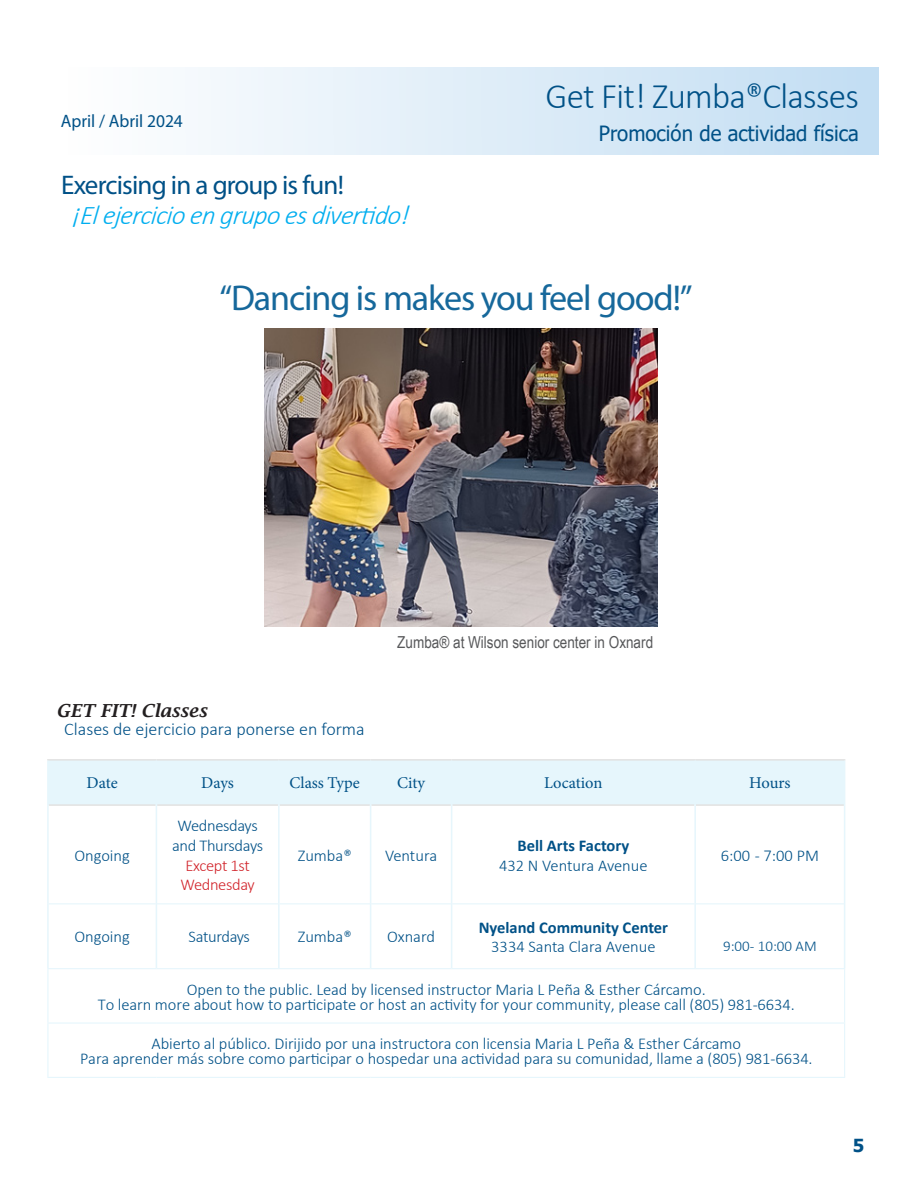
<style>
.page{position:relative;width:918px;height:1188px;background:#fff}
.page>*{position:absolute;margin:0;border:0;box-sizing:border-box;transform-origin:0 0}
.t1{font:36px "Myriad Pro";letter-spacing:-.03em;color:#16689b}
.t2{font:300 36px "Calibri";letter-spacing:-.02em;color:#005187}
.t3{font:italic 300 27px "Calibri";color:#00aeef}
.t4{font:27px "Myriad Pro";letter-spacing:-.03em;color:#005187}
.t5{font:21px "Tahoma";color:#005187}
.t6{font:300 18px "Calibri";color:#005187}
.t7{font:18px "Myriad Pro";color:#005187}
.t8{font:italic 600 18px "Lucida Bright";color:#231f20}
.t9{font:700 18px "Tahoma";color:#005187}
.t10{font:300 16.5px/19.8px "Calibri";letter-spacing:-.005em;color:#005187;text-align:center}
.t11{font:700 16.5px "Calibri";color:#005187}
.t12{font:16.5px "Minion Pro";color:#005187}
.t13{font:16.5px "Arial Narrow";color:#57585a}
.t14{font:300 16.5px/19.8px "Calibri";letter-spacing:-.02em;color:#d1232a;text-align:center}
.t15{font:300 16.5px "Calibri";letter-spacing:-.025em;color:#005187}
.t16{font:300 15px "Calibri";color:#005187}
</style>
<div class="page">
<div style="left:68px;top:68px;width:810px;height:87px;background:linear-gradient(to right,#fefefe,#c2ddf2)"></div>
<div style="left:49px;top:761px;width:795px;height:43px;background:#e6f6fc"></div>
<hr style="left:47px;top:759px;width:109px;height:2px;background:#e2e2e1">
<hr style="left:156px;top:759px;width:123px;height:2px;background:#e2e2e1">
<hr style="left:279px;top:759px;width:92px;height:2px;background:#e2e2e1">
<hr style="left:371px;top:759px;width:81px;height:2px;background:#e2e2e1">
<hr style="left:452px;top:759px;width:243px;height:2px;background:#e2e2e1">
<hr style="left:695px;top:759px;width:150px;height:2px;background:#e2e2e1">
<hr style="left:49px;top:804px;width:107px;height:2px;background:#e2e2e1">
<hr style="left:157px;top:804px;width:121px;height:2px;background:#e2e2e1">
<hr style="left:280px;top:804px;width:90px;height:2px;background:#e2e2e1">
<hr style="left:371px;top:804px;width:80px;height:2px;background:#e2e2e1">
<hr style="left:452px;top:804px;width:242px;height:2px;background:#e2e2e1">
<hr style="left:696px;top:804px;width:148px;height:2px;background:#e2e2e1">
<hr style="left:49px;top:903px;width:107px;height:1px;background:#e6f6fc">
<hr style="left:157px;top:903px;width:121px;height:1px;background:#e6f6fc">
<hr style="left:280px;top:903px;width:90px;height:1px;background:#e6f6fc">
<hr style="left:371px;top:903px;width:80px;height:1px;background:#e6f6fc">
<hr style="left:452px;top:903px;width:242px;height:1px;background:#e6f6fc">
<hr style="left:696px;top:903px;width:148px;height:1px;background:#e6f6fc">
<hr style="left:47px;top:968px;width:109px;height:1px;background:#e6f6fc">
<hr style="left:47px;top:969px;width:1px;height:53px;background:#e6f6fc">
<hr style="left:156px;top:968px;width:123px;height:1px;background:#e6f6fc">
<hr style="left:279px;top:968px;width:92px;height:1px;background:#e6f6fc">
<hr style="left:371px;top:968px;width:81px;height:1px;background:#e6f6fc">
<hr style="left:452px;top:968px;width:243px;height:1px;background:#e6f6fc">
<hr style="left:695px;top:968px;width:150px;height:1px;background:#e6f6fc">
<hr style="left:844px;top:969px;width:1px;height:53px;background:#e6f6fc">
<hr style="left:47px;top:1022px;width:109px;height:2px;background:#e6f6fc">
<hr style="left:47px;top:1024px;width:1px;height:53px;background:#e6f6fc">
<hr style="left:156px;top:1022px;width:123px;height:2px;background:#e6f6fc">
<hr style="left:279px;top:1022px;width:92px;height:2px;background:#e6f6fc">
<hr style="left:371px;top:1022px;width:81px;height:2px;background:#e6f6fc">
<hr style="left:452px;top:1022px;width:243px;height:2px;background:#e6f6fc">
<hr style="left:695px;top:1022px;width:150px;height:2px;background:#e6f6fc">
<hr style="left:844px;top:1024px;width:1px;height:53px;background:#e6f6fc">
<hr style="left:47px;top:1077px;width:109px;height:1px;background:#e6f6fc">
<hr style="left:156px;top:1077px;width:123px;height:1px;background:#e6f6fc">
<hr style="left:279px;top:1077px;width:92px;height:1px;background:#e6f6fc">
<hr style="left:371px;top:1077px;width:81px;height:1px;background:#e6f6fc">
<hr style="left:452px;top:1077px;width:243px;height:1px;background:#e6f6fc">
<hr style="left:695px;top:1077px;width:150px;height:1px;background:#e6f6fc">
<hr style="left:47px;top:761px;width:2px;height:44px;background:#e6f6fc">
<hr style="left:156px;top:761px;width:1px;height:44px;background:#e6f6fc">
<hr style="left:278px;top:761px;width:2px;height:44px;background:#e6f6fc">
<hr style="left:370px;top:761px;width:1px;height:44px;background:#e6f6fc">
<hr style="left:451px;top:761px;width:1px;height:44px;background:#e6f6fc">
<hr style="left:694px;top:761px;width:2px;height:44px;background:#e6f6fc">
<hr style="left:844px;top:761px;width:1px;height:44px;background:#e6f6fc">
<hr style="left:47px;top:805px;width:2px;height:99px;background:#e6f6fc">
<hr style="left:156px;top:805px;width:1px;height:99px;background:#e6f6fc">
<hr style="left:278px;top:805px;width:2px;height:99px;background:#e6f6fc">
<hr style="left:370px;top:805px;width:1px;height:99px;background:#e6f6fc">
<hr style="left:451px;top:805px;width:1px;height:99px;background:#e6f6fc">
<hr style="left:694px;top:805px;width:2px;height:99px;background:#e6f6fc">
<hr style="left:844px;top:805px;width:1px;height:99px;background:#e6f6fc">
<hr style="left:47px;top:904px;width:2px;height:64px;background:#e6f6fc">
<hr style="left:156px;top:904px;width:1px;height:64px;background:#e6f6fc">
<hr style="left:278px;top:904px;width:2px;height:64px;background:#e6f6fc">
<hr style="left:370px;top:904px;width:1px;height:64px;background:#e6f6fc">
<hr style="left:451px;top:904px;width:1px;height:64px;background:#e6f6fc">
<hr style="left:694px;top:904px;width:2px;height:64px;background:#e6f6fc">
<hr style="left:844px;top:904px;width:1px;height:64px;background:#e6f6fc">
<img style="left:265px;top:328px;width:393px;height:299px">
<p class="t7" style="left:61px;top:109px;width:124px">April / Abril 2024</p>
<p class="t4" style="left:61px;top:168px;width:284px">Exercising in a group is fun!</p>
<p class="t3" style="left:72px;top:198px;width:342px">¡Elejercicio en grupo es divertido!</p>
<p class="t2" style="left:546px;top:74px;width:315px">Get Fit! Zumba®Classes</p>
<p class="t5" style="left:599px;top:120px;width:261px">Promoción de actividad física</p>
<p class="t1" style="left:219px;top:275px;width:475px">“Dancing is makes you feel good!”</p>
<p class="t13" style="left:397px;top:630px;width:257px">Zumba® at Wilson senior center in Oxnard</p>
<p class="t8" style="left:56px;top:700px;width:152px">GET FIT! Classes</p>
<p class="t6" style="left:64px;top:718px;width:302px">Clases de ejercicio para ponerse en forma</p>
<p class="t12" style="left:87px;top:772px;width:33px">Date</p>
<p class="t12" style="left:201px;top:772px;width:34px">Days</p>
<p class="t12" style="left:289px;top:772px;width:72px">Class Type</p>
<p class="t12" style="left:397px;top:772px;width:29px">City</p>
<p class="t12" style="left:544px;top:772px;width:60px">Location</p>
<p class="t12" style="left:749px;top:772px;width:43px">Hours</p>
<p class="t10" style="left:74px;top:845px;width:57px">Ongoing</p>
<p class="t10" style="left:172px;top:815px;width:93px">Wednesdays and Thursdays</p>
<p class="t14" style="left:180px;top:855px;width:76px">Except 1st<br>Wednesday</p>
<p class="t10" style="left:298px;top:845px;width:55px">Zumba®</p>
<p class="t10" style="left:385px;top:845px;width:54px">Ventura</p>
<p class="t11" style="left:518px;top:834px;width:113px">Bell Arts Factory</p>
<p class="t10" style="left:499px;top:855px;width:150px">432 N Ventura Avenue</p>
<p class="t10" style="left:721px;top:845px;width:100px">6:00 - 7:00 PM</p>
<p class="t11" style="left:479px;top:915px;width:191px">Nyeland Community Center</p>
<p class="t10" style="left:491px;top:937px;width:166px">3334 Santa Clara Avenue</p>
<p class="t16" style="left:723px;top:937px;width:95px">9:00- 10:00 AM</p>
<p class="t10" style="left:187px;top:979px;width:521px">Open to the public. Lead by licensed instructor Maria L Peña &amp; Esther Cárcamo.</p>
<p class="t10" style="left:98px;top:994px;width:698px">To learn more about how to participate or host an activity for your community, please call (805) 981-6634.</p>
<p class="t10" style="left:152px;top:1033px;width:591px">Abierto al público. Dirijido por una instructora con licensia Maria L Peña &amp; Esther Cárcamo</p>
<p class="t10" style="left:80px;top:1048px;width:734px">Para aprender más sobre como participar o hospedar una actividad para su comunidad, llame a (805) 981-6634.</p>
<p class="t10" style="left:74px;top:927px;width:57px">Ongoing</p>
<p class="t15" style="left:189px;top:927px;width:63px">Saturdays</p>
<p class="t10" style="left:298px;top:927px;width:55px">Zumba®</p>
<p class="t10" style="left:387px;top:927px;width:49px">Oxnard</p>
<p class="t9" style="left:853px;top:1133px;width:13px">5</p>
</div>
